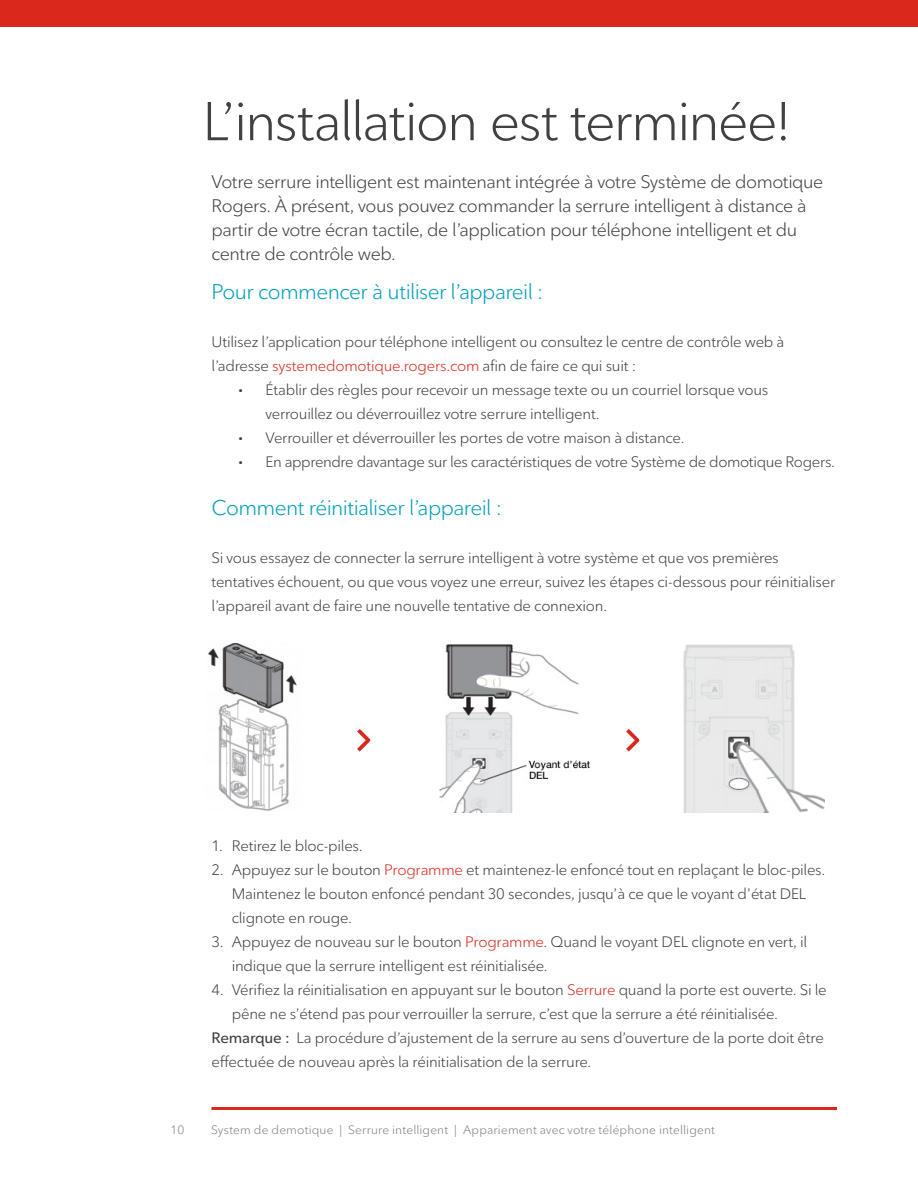
<style>
.page{position:relative;width:918px;height:1188px;background:#fff}
.page>*{position:absolute;margin:0;border:0;box-sizing:border-box;transform-origin:0 0}
.t1{font:54px "Ted Next";letter-spacing:-.035em;color:#424142}
.t2{font:21px "Ted Next";letter-spacing:-.03em;color:#00a0b7}
.t3{font:18px/24px "Ted Next";letter-spacing:-.025em;color:#424142}
.t4{font:15px/24px "Ted Next";letter-spacing:-.02em;color:#424142}
.t5{font:12px "Ted Next";letter-spacing:.015em;color:#808284}
.s1{color:#da291c}
.s2{font-weight:700}
.s3{font-weight:600}
</style>
<div class="page">
<div style="left:0;top:0;width:918px;height:27px;background:#da291c"></div>
<hr style="left:212px;top:1107px;width:625px;height:3px;background:#da291c">
<img style="left:208px;top:643px;width:89px;height:168px">
<img style="left:439px;top:644px;width:152px;height:168px">
<img style="left:683px;top:644px;width:141px;height:168px">
<svg style="left:357px;top:729px;width:13px;height:23px"></svg>
<svg style="left:626px;top:729px;width:13px;height:23px"></svg>
<h1 class="t1" style="left:202px;top:89px;width:590px">L’installation est terminée!</h1>
<p class="t3" style="left:212px;top:170px;width:613px">Votre serrure intelligent est maintenant intégrée à votre Système de domotique Rogers. À présent, vous pouvez commander la serrure intelligent à distance à partir de votre écran tactile, de l’application pour téléphone intelligent et du centre de contrôle web.</p>
<h2 class="t2" style="left:212px;top:279px;width:333px">Pour commencer à utiliser l’appareil :</h2>
<p class="t4" style="left:212px;top:330px;width:574px">Utilisez l’application pour téléphone intelligent ou consultez le centre de contrôle web à l’adresse <span class="s1">systemedomotique.rogers.com</span> afin de faire ce qui suit :</p>
<p class="t4" style="left:239px;top:378px;width:531px"><span class="s2">·</span> Établir des règles pour recevoir un message texte ou un courriel lorsque vous</p>
<p class="t4" style="left:266px;top:402px;width:336px">verrouillez ou déverrouillez votre serrure intelligent.</p>
<p class="t4" style="left:239px;top:426px;width:448px"><span class="s2">·</span> Verrouiller et déverrouiller les portes de votre maison à distance.</p>
<p class="t4" style="left:239px;top:450px;width:598px"><span class="s2">·</span> En apprendre davantage sur les caractéristiques de votre Système de domotique Rogers.</p>
<h2 class="t2" style="left:212px;top:495px;width:292px">Comment réinitialiser l’appareil :</h2>
<p class="t4" style="left:212px;top:546px;width:625px">Si vous essayez de connecter la serrure intelligent à votre système et que vos premières tentatives échouent, ou que vous voyez une erreur, suivez les étapes ci-dessous pour réinitialiser l’appareil avant de faire une nouvelle tentative de connexion.</p>
<p class="t4" style="left:212px;top:834px;width:153px">1. Retirez le bloc-piles.</p>
<p class="t4" style="left:232px;top:858px;width:595px;text-indent:-20px">2. Appuyez sur le bouton <span class="s1">Programme</span> et maintenez-le enfoncé tout en replaçant le bloc-piles.<br>Maintenez le bouton enfoncé pendant 30 secondes, jusqu’à ce que le voyant d’état DEL clignote en rouge.</p>
<p class="t4" style="left:232px;top:930px;width:577px;text-indent:-20px">3. Appuyez de nouveau sur le bouton <span class="s1">Programme</span>. Quand le voyant DEL clignote en vert, il indique que la serrure intelligent est réinitialisée.</p>
<p class="t4" style="left:212px;top:978px;width:617px">4. Vérifiez la réinitialisation en appuyant sur le bouton <span class="s1">Serrure</span> quand la porte est ouverte. Si le</p>
<p class="t4" style="left:232px;top:1002px;width:548px">pêne ne s’étend pas pour verrouiller la serrure, c’est que la serrure a été réinitialisée.</p>
<p class="t4" style="left:212px;top:1026px;width:614px"><span class="s3">Remarque :</span> La procédure d’ajustement de la serrure au sens d’ouverture de la porte doit être</p>
<p class="t4" style="left:212px;top:1050px;width:381px">effectuée de nouveau après la réinitialisation de la serrure.</p>
<p class="t5" style="left:171px;top:1123px;width:15px">10</p>
<p class="t5" style="left:211px;top:1123px;width:506px">System de demotique | Serrure intelligent | Appariement avec votre téléphone intelligent</p>
</div>
